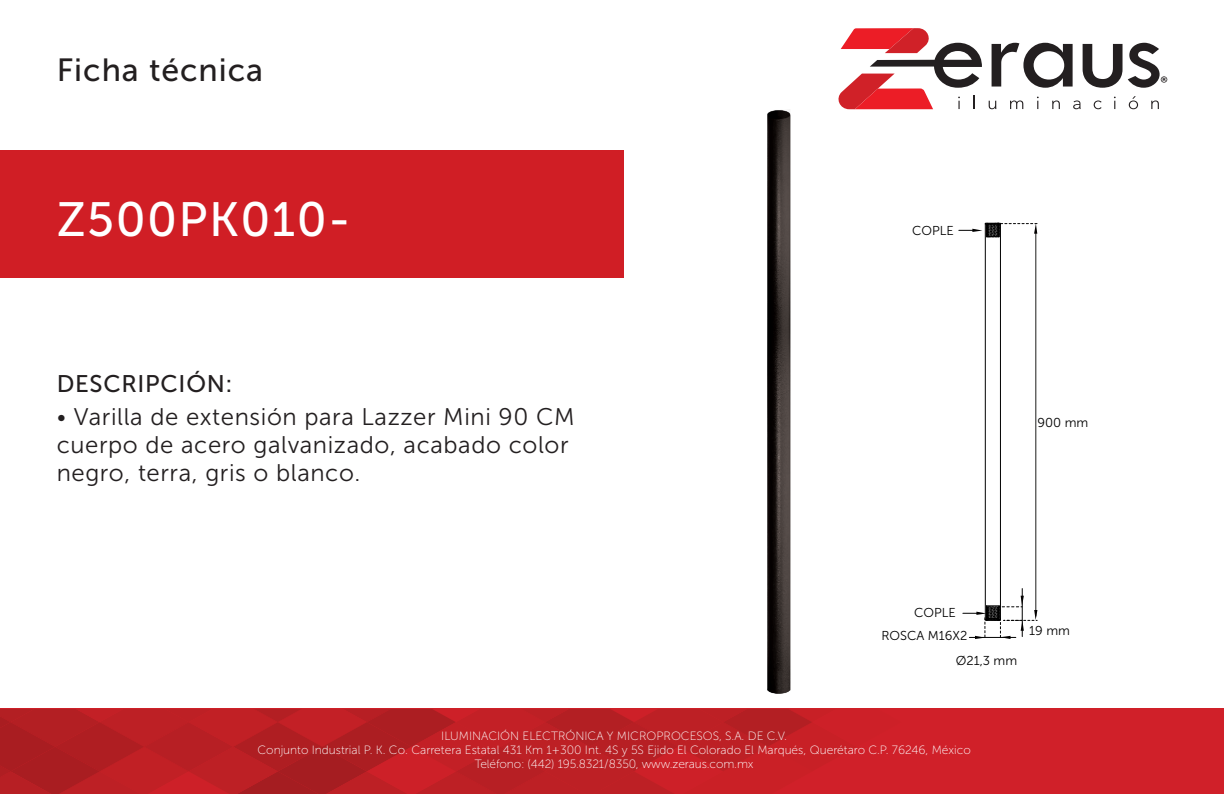
<style>
.page{position:relative;width:1224px;height:794px;background:#fff}
.page>*{position:absolute;margin:0;border:0;box-sizing:border-box;transform-origin:0 0}
.t1{font:48px "Museo Sans 500";letter-spacing:.03em;color:#fff}
.t2{font:32px "Museo Sans 500";letter-spacing:.03em;color:#231f20}
.Bullets_descripción{font:24px/28px "Museo Sans 300";letter-spacing:.025em;color:#231f20}
.t3{font:24px "Museo Sans 500";letter-spacing:.03em;color:#231f20}
.t4{font:12.8px "Museo Sans 300";color:#000}
.t5{font:12px "Museo Sans 100";color:#fff}
.s1{font-family:"Museo Sans 100"}
</style>
<div class="page">
<div style="left:0;top:709px;width:1224px;height:85px;background:#d02029"></div>
<svg style="left:0;top:709px;width:812px;height:85px"></svg>
<img style="left:767px;top:109px;width:24px;height:585px">
<hr style="left:985px;top:223px;width:1px;height:396px;background:#000">
<hr style="left:1035px;top:231px;width:1px;height:385px;background:#1d1d1b">
<hr style="left:1000px;top:223px;width:1px;height:396px;background:#000">
<hr style="left:1022px;top:588px;width:1px;height:48px;background:#000">
<svg style="left:963px;top:595px;width:74px;height:44px"></svg>
<svg style="left:959px;top:222px;width:78px;height:16px"></svg>
<div style="left:0;top:150px;width:624px;height:127px;background:#d01e25"></div>
<svg style="left:838px;top:28px;width:329px;height:81px"></svg>
<p class="t2" style="left:57px;top:52px;width:208px">Ficha técnica</p>
<p class="t1" style="left:57px;top:193px;width:296px">Z500PK010-</p>
<p class="t4" style="left:912px;top:223px;width:43px">COPLE</p>
<p class="t3" style="left:57px;top:371px;width:177px">DESCRIPCIÓN:</p>
<p class="Bullets_descripción" style="left:57px;top:403px;width:519px"><span class="s1">•</span> Varilla de extensión para Lazzer Mini 90 CM cuerpo de acero galvanizado, acabado color negro, terra, gris o blanco.</p>
<p class="t4" style="left:1037px;top:415px;width:52px">900 mm</p>
<p class="t4" style="left:914px;top:605px;width:43px">COPLE</p>
<p class="t4" style="left:881px;top:628px;width:88px">ROSCA M16X2</p>
<p class="t4" style="left:956px;top:653px;width:63px">Ø21,3 mm</p>
<p class="t4" style="left:1029px;top:623px;width:42px">19 mm</p>
<p class="t5" style="left:441px;top:730px;width:347px">ILUMINACIÓN ELECTRÓNICA Y MICROPROCESOS, S.A. DE C.V.</p>
<p class="t5" style="left:257px;top:744px;width:715px">Conjunto Industrial P. K. Co. Carretera Estatal 431 Km 1+300 Int. 4S y 5S Ejido El Colorado El Marqués, Querétaro C.P. 76246, México</p>
<p class="t5" style="left:475px;top:758px;width:280px">Teléfono: (442) 195.8321/8350, www.zeraus.com.mx</p>
</div>
